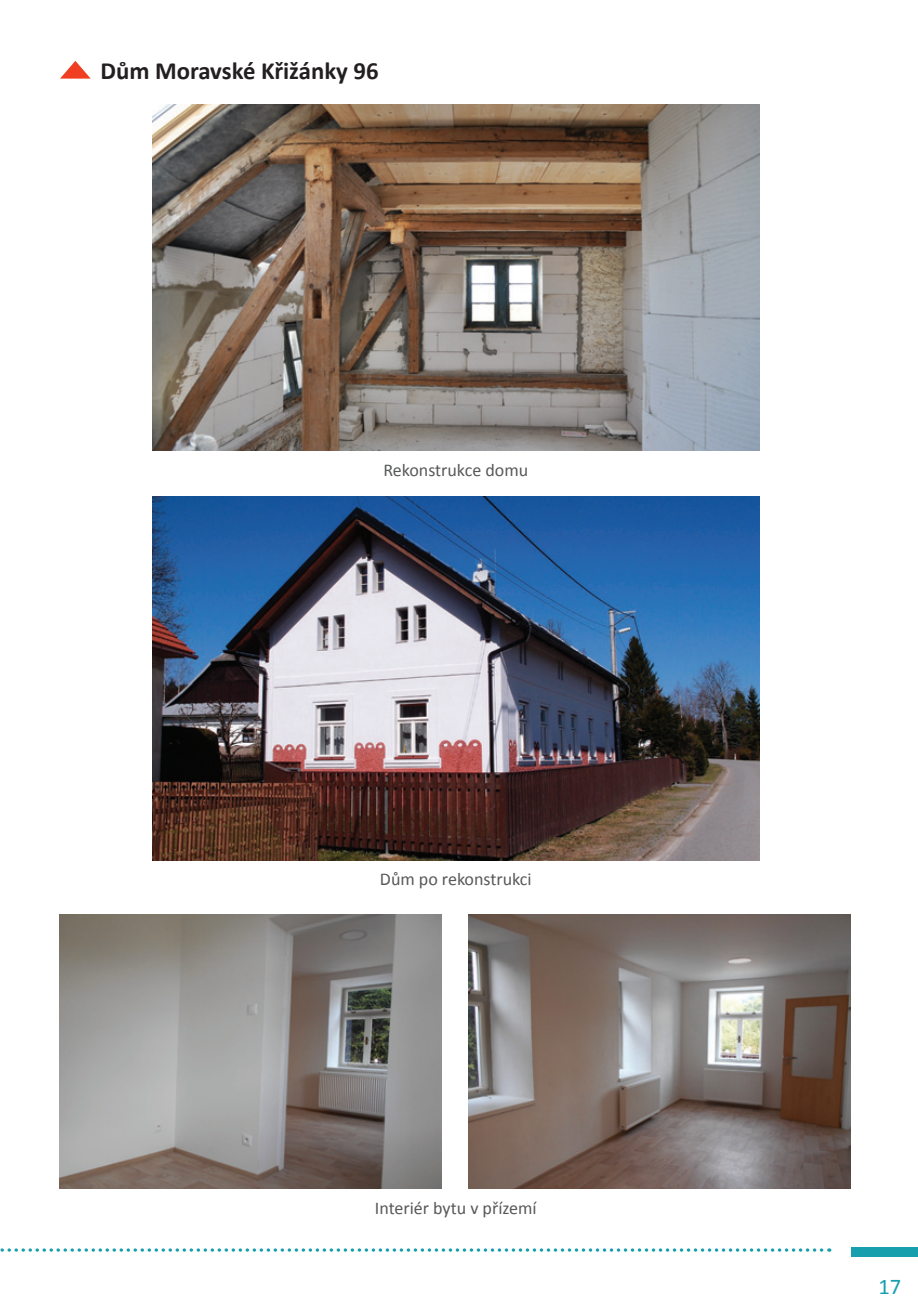
<style>
.page{position:relative;width:918px;height:1307px;background:#fff}
.page>*{position:absolute;margin:0;border:0;box-sizing:border-box;transform-origin:0 0}
.t1{font:700 24.75px "Calibri";color:#231f20}
.t2{font:22.5px "Calibri";color:#189fad}
.t3{font:18px "Calibri";color:#57585a}
</style>
<div class="page">
<div style="left:851px;top:1246px;width:66px;height:10px;background:#189fad"></div>
<svg style="left:0;top:1248px;width:829px;height:3px"></svg>
<img style="left:152px;top:496px;width:606px;height:364px">
<svg style="left:60px;top:61px;width:31px;height:18px"></svg>
<img style="left:59px;top:914px;width:383px;height:274px">
<img style="left:468px;top:914px;width:382px;height:274px">
<img style="left:152px;top:104px;width:606px;height:346px">
<h1 class="t1" style="left:100px;top:55px;width:279px">Dům Moravské Křižánky 96</h1>
<p class="t3" style="left:383px;top:458px;width:146px">Rekonstrukce domu</p>
<p class="t3" style="left:380px;top:868px;width:153px">Dům po rekonstrukci</p>
<p class="t3" style="left:375px;top:1196px;width:163px">Interiér bytu v přízemí</p>
<p class="t2" style="left:878px;top:1272px;width:24px">17</p>
</div>
